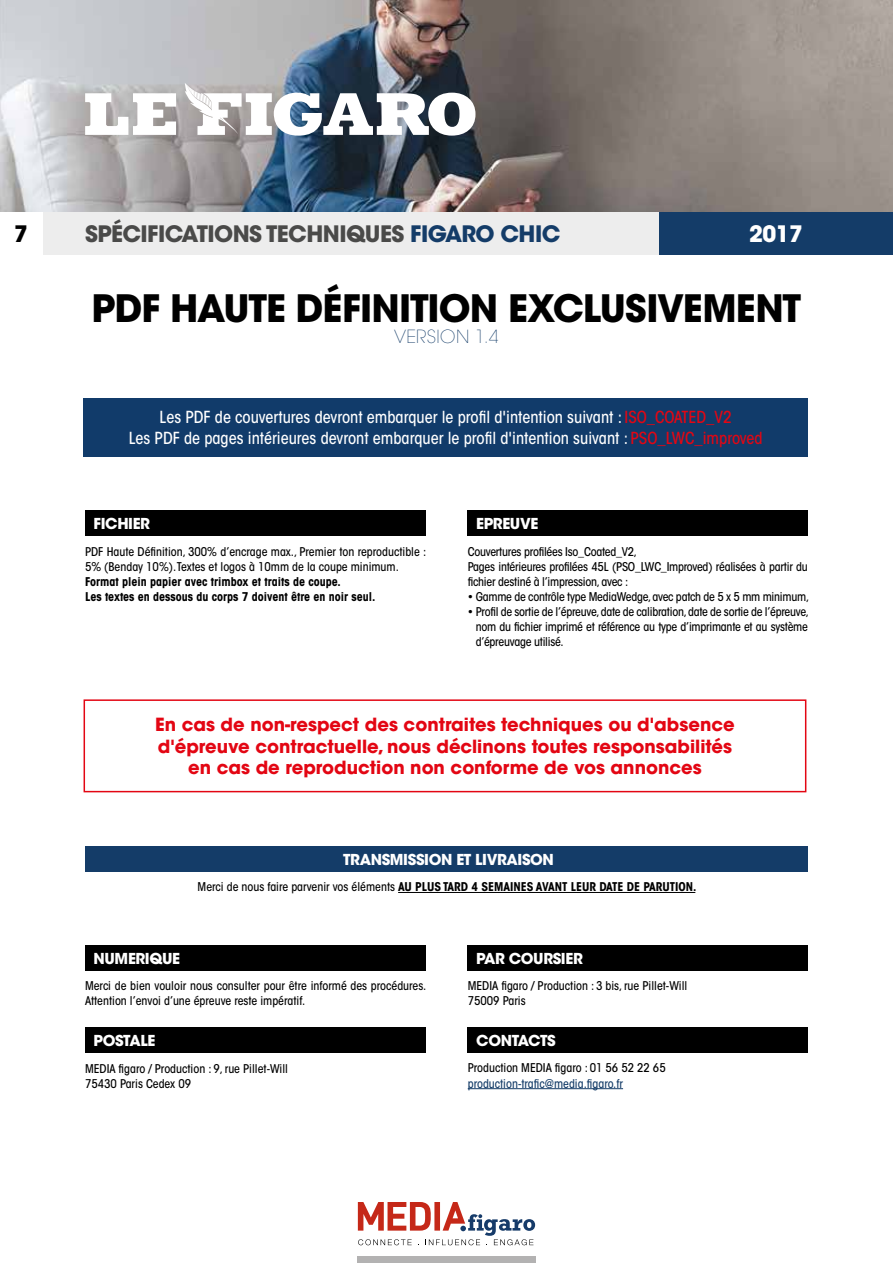
<style>
.page{position:relative;width:893px;height:1263px;background:#fff}
.page>*{position:absolute;margin:0;border:0;box-sizing:border-box;transform-origin:0 0}
.t1{font:700 37.5px "ITC Avant Garde Std";letter-spacing:-.025em;color:#000}
.t2{font:700 22.5px "ITC Avant Garde Std";letter-spacing:-.025em;color:#4a4a49}
.t3{font:700 22.5px "ITC Avant Garde Std";color:#fff}
.t4{font:700 22.5px "ITC Avant Garde Std";color:#000}
.t5{font:700 18px/21.6px "ITC Avant Garde Std";color:#e30613;text-align:center}
.t6{font:200 18px "ITC Avant Garde Std";letter-spacing:.025em;color:#143c68}
.t7{font:500 condensed 16.5px/21px "ITC Avant Garde Std";color:#fff;text-align:center}
.t8{font:700 15px "ITC Avant Garde Std";letter-spacing:-.025em;color:#fff}
.t9{font:500 condensed 12px/15px "ITC Avant Garde Std";color:#000}
.t10{font:500 condensed 12px/15px "ITC Avant Garde Std";letter-spacing:-.02em;color:#000}
.t11{font:700 condensed 12px/15px "ITC Avant Garde Std";color:#000}
.t12{font:500 condensed 12px "ITC Avant Garde Std";color:#143c68}
.s1{color:#143c68}
.s2{color:#e30613}
.s3{font-weight:500}
</style>
<div class="page">
<img style="left:0;top:0;width:893px;height:213px">
<div style="left:0;top:213px;width:659px;height:42px;background:#ededed"></div>
<div style="left:0;top:213px;width:43px;height:42px;background:#fff"></div>
<hr style="left:398px;top:892px;width:297px;height:1px;background:#000">
<hr style="left:468px;top:1088px;width:155px;height:1px;background:#143c68">
<div style="left:85px;top:945px;width:340px;height:26px;background:#000"></div>
<div style="left:85px;top:846px;width:723px;height:26px;background:#143c68"></div>
<div style="left:85px;top:1027px;width:340px;height:26px;background:#000"></div>
<div style="left:468px;top:945px;width:340px;height:26px;background:#000"></div>
<div style="left:468px;top:1027px;width:340px;height:26px;background:#000"></div>
<svg style="left:85px;top:93px;width:91px;height:42px"></svg>
<svg style="left:185px;top:83px;width:290px;height:53px"></svg>
<svg style="left:358px;top:1202px;width:177px;height:43px"></svg>
<div style="left:357px;top:1257px;width:179px;height:6px;background:#b3b2b2"></div>
<div style="left:659px;top:213px;width:234px;height:42px;background:#143c68"></div>
<div style="left:85px;top:510px;width:340px;height:26px;background:#000"></div>
<div style="left:468px;top:510px;width:340px;height:26px;background:#000"></div>
<div style="left:84px;top:398px;width:724px;height:59px;background:#113b6a"></div>
<div style="left:84px;top:699px;width:722px;height:93px;border:2px solid #e30613"></div>
<h2 class="t4" style="left:14px;top:219px;width:15px">7</h2>
<h2 class="t2" style="left:85px;top:219px;width:477px">SPÉCIFICATIONS TECHNIQUES <span class="s1">FIGARO CHIC</span></h2>
<h2 class="t3" style="left:749px;top:219px;width:55px">2017</h2>
<h1 class="t1" style="left:92px;top:284px;width:711px">PDF HAUTE DÉFINITION EXCLUSIVEMENT</h1>
<h3 class="t6" style="left:394px;top:326px;width:106px">VERSION 1.4</h3>
<h3 class="t7" style="left:129px;top:406px;width:635px">Les PDF de couvertures devront embarquer le profil d'intention suivant : <span class="s2">ISO_COATED_V2<br></span>Les PDF de pages intérieures devront embarquer le profil d'intention suivant : <span class="s2">PSO_LWC_improved</span></h3>
<p class="t8" style="left:94px;top:513px;width:58px">FICHIER</p>
<p class="t8" style="left:476px;top:513px;width:64px">EPREUVE</p>
<p class="t9" style="left:85px;top:544px;width:343px">PDF Haute Définition, 300% d’encrage max., Premier ton reproductible :<br>5% (Benday 10%).Textes et logos à 10mm de la coupe minimum.</p>
<p class="t11" style="left:85px;top:573px;width:292px">Format plein papier avec trimbox et traits de coupe.<br>Les textes en dessous du corps 7 doivent être en noir seul.</p>
<p class="t10" style="left:468px;top:544px;width:342px">Couvertures profilées Iso_Coated_V2,<br>Pages intérieures profilées 45L (PSO_LWC_Improved) réalisées à partir du fichier destiné à l’impression, avec :</p>
<p class="t10" style="left:468px;top:589px;width:343px">• Gamme de contrôle type MediaWedge, avec patch de 5 x 5 mm minimum,</p>
<p class="t9" style="left:476px;top:604px;width:335px;text-align:justify;text-indent:-8px">• Profil de sortie de l’épreuve, date de calibration, date de sortie de l’épreuve, nom du fichier imprimé et référence au type d’imprimante et au système d’épreuvage utilisé.</p>
<h3 class="t5" style="left:155px;top:713px;width:581px">En cas de non-respect des contraites techniques ou d'absence d'épreuve contractuelle, nous déclinons toutes responsabilités en cas de reproduction non conforme de vos annonces</h3>
<p class="t8" style="left:343px;top:849px;width:212px">TRANSMISSION ET LIVRAISON</p>
<p class="t11" style="left:198px;top:879px;width:500px"><span class="s3">Merci de nous faire parvenir vos éléments</span> AU PLUS TARD 4 SEMAINES AVANT LEUR DATE DE PARUTION.</p>
<p class="t8" style="left:94px;top:948px;width:88px">NUMERIQUE</p>
<p class="t8" style="left:476px;top:948px;width:108px">PAR COURSIER</p>
<p class="t9" style="left:85px;top:978px;width:343px">Merci de bien vouloir nous consulter pour être informé des procédures.<br>Attention l’envoi d’une épreuve reste impératif.</p>
<p class="t9" style="left:468px;top:978px;width:221px">MEDIA figaro / Production : 3 bis, rue Pillet-Will<br>75009 Paris</p>
<p class="t8" style="left:94px;top:1030px;width:63px">POSTALE</p>
<p class="t8" style="left:476px;top:1030px;width:81px">CONTACTS</p>
<p class="t9" style="left:85px;top:1061px;width:205px">MEDIA figaro / Production : 9, rue Pillet-Will<br>75430 Paris Cedex 09</p>
<p class="t9" style="left:468px;top:1061px;width:199px">Production MEDIA figaro : 01 56 52 22 65</p>
<p class="t12" style="left:468px;top:1076px;width:157px">production-trafic@media.figaro.fr</p>
</div>
